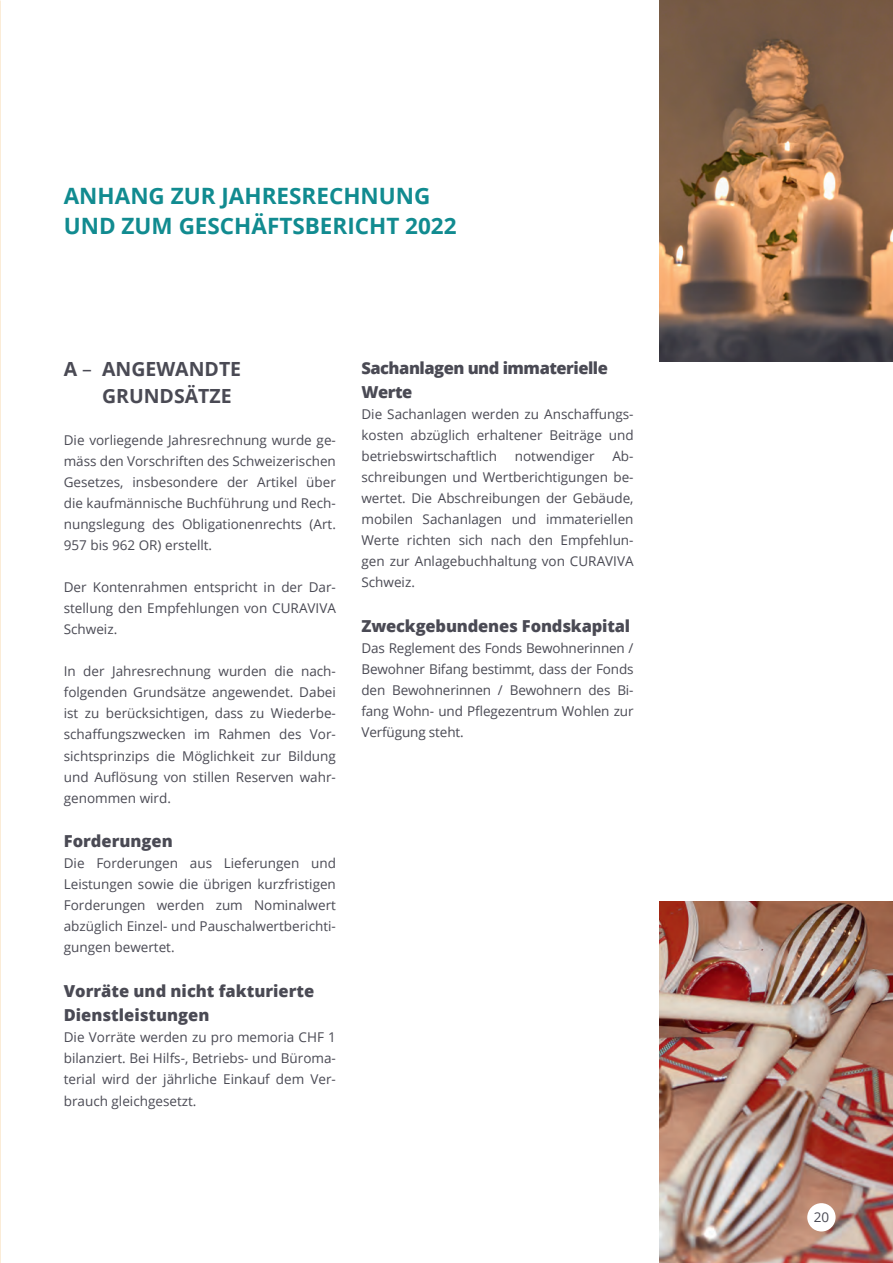
<style>
.page{position:relative;width:893px;height:1263px;background:#fff}
.page>*{position:absolute;margin:0;border:0;box-sizing:border-box;transform-origin:0 0}
.t1{font:700 22.5px/30px "Open Sans";color:#118b90}
.t2{font:700 19.5px/27px "Open Sans";color:#4a4a54}
.t3{font:800 16.5px/24px "Open Sans";letter-spacing:-.01em;color:#4a4a54}
.t4{font:800 16.5px/24px "Open Sans";letter-spacing:-.03em;color:#4a4a54}
.t5{font:13.5px/21px "Open Sans";color:#4a4a54;text-align:justify}
.s1{font-weight:400}
</style>
<div class="page">
<img style="left:659px;top:901px;width:234px;height:362px">
<div style="left:807px;top:1203px;width:29px;height:28px;background:#fff;border-radius:50%"></div>
<img style="left:659px;top:0;width:234px;height:361px">
<h1 class="t1" style="left:64px;top:181px;width:394px">ANHANG ZUR JAHRESRECHNUNG<br>UND ZUM GESCHÄFTSBERICHT 2022</h1>
<h2 class="t2" style="left:102px;top:355px;width:141px;text-indent:-38px">A <span class="s1">–</span> ANGEWANDTE<br>GRUNDSÄTZE</h2>
<p class="t5" style="left:64px;top:430px;width:274px">Die vorliegende Jahresrechnung wurde ge&shy;mäss den Vorschriften des Schweizerischen Gesetzes, insbesondere der Artikel über die kaufmännische Buchführung und Rech&shy;nungslegung des Obligationenrechts (Art.<br>957 bis 962 OR) erstellt.</p>
<p class="t5" style="left:64px;top:577px;width:274px">Der Kontenrahmen entspricht in der Dar&shy;stellung den Empfehlungen von CURAVIVA Schweiz.</p>
<p class="t5" style="left:64px;top:661px;width:274px">In der Jahresrechnung wurden die nach&shy;folgenden Grundsätze angewendet. Dabei ist zu berücksichtigen, dass zu Wiederbe&shy;schaffungszwecken im Rahmen des Vor&shy;sichtsprinzips die Möglichkeit zur Bildung und Auflösung von stillen Reserven wahr&shy;genommen wird.</p>
<p class="t3" style="left:64px;top:828px;width:111px">Forderungen</p>
<p class="t5" style="left:64px;top:853px;width:274px">Die Forderungen aus Lieferungen und Leistungen sowie die übrigen kurzfristigen Forderungen werden zum Nominalwert abzüglich Einzel- und Pauschalwertberichti&shy;gungen bewertet.</p>
<p class="t3" style="left:64px;top:978px;width:252px">Vorräte und nicht fakturierte<br>Dienstleistungen</p>
<p class="t5" style="left:64px;top:1027px;width:274px">Die Vorräte werden zu pro memoria CHF 1 bilanziert. Bei Hilfs-, Betriebs- und Büroma&shy;terial wird der jährliche Einkauf dem Ver&shy;brauch gleichgesetzt.</p>
<p class="t4" style="left:361px;top:355px;width:248px">Sachanlagen und immaterielle<br>Werte</p>
<p class="t5" style="left:361px;top:403px;width:274px">Die Sachanlagen werden zu Anschaffungs&shy;kosten abzüglich erhaltener Beiträge und betriebswirtschaftlich</p>
<p class="t5" style="left:361px;top:445px;width:274px;text-indent:251px">Ab&shy;schreibungen und Wertberichtigungen be&shy;wertet. Die Abschreibungen der Gebäude, mobilen Sachanlagen und immateriellen Werte richten sich nach den Empfehlun&shy;gen zur Anlagebuchhaltung von CURAVIVA Schweiz.</p>
<p class="t3" style="left:361px;top:613px;width:270px">Zweckgebundenes Fondskapital</p>
<p class="t5" style="left:361px;top:637px;width:274px">Das Reglement des Fonds Bewohnerinnen / Bewohner Bifang bestimmt, dass der Fonds den Bewohnerinnen / Bewohnern des Bi&shy;fang Wohn- und Pflegezentrum Wohlen zur Verfügung steht.</p>
<p class="t5" style="left:515px;top:445px;width:81px">notwendiger</p>
<p class="t5" style="left:814px;top:1206px;width:17px">20</p>
</div>
